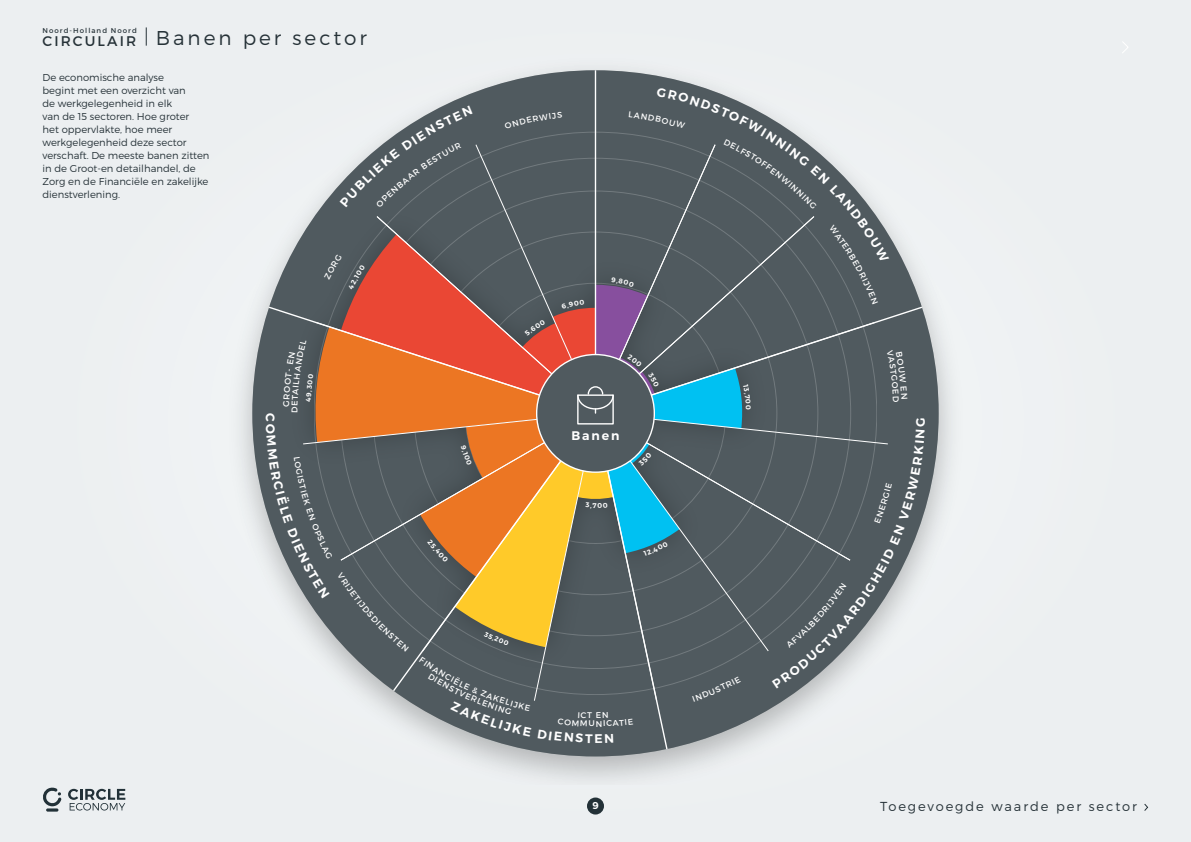
<style>
.page{position:relative;width:1191px;height:842px;background:#eceff1}
.page>*{position:absolute;margin:0;border:0;box-sizing:border-box;transform-origin:0 0}
.body{font:300 20px "Montserrat";letter-spacing:.15em;color:#263238}
.body-2{font:14px "Montserrat";letter-spacing:.15em;color:#263238}
.body-3{font:300 13px "Montserrat";letter-spacing:.15em;color:#263238}
.t1{font:600 12.4px "Montserrat";color:#fff}
.body-4{font:300 10px/13px "Montserrat";color:#263238}
.t2{font:600 10px "Montserrat";color:#fff}
.body-5{font:7px "Montserrat";letter-spacing:.15em;color:#263238}
</style>
<div class="page">
<div style="left:587px;top:797px;width:17px;height:17px;background:#233137;border-radius:50%"></div>
<svg style="left:1144px;top:804px;width:4px;height:7px"></svg>
<svg style="left:146px;top:27px;width:1px;height:19px"></svg>
<img style="left:244px;top:70px;width:704px;height:708px">
<hr style="left:595px;top:70px;width:1px;height:343px;background:#fff">
<svg style="left:68px;top:789px;width:57px;height:21px"></svg>
<svg style="left:46px;top:808px;width:12px;height:4px"></svg>
<svg style="left:43px;top:787px;width:18px;height:19px"></svg>
<svg style="left:266px;top:87px;width:659px;height:664px"></svg>
<p class="body-5" style="left:43px;top:26px;width:96px">Noord-Holland Noord</p>
<p class="body-2" style="left:43px;top:32px;width:95px">CIRCULAIR</p>
<p class="body" style="left:156px;top:26px;width:213px">Banen per sector</p>
<p class="body-4" style="left:43px;top:70px;width:168px">De economische analyse<br>begint met een overzicht van<br>de werkgelegenheid in elk<br>van de 15 sectoren. Hoe groter<br>het oppervlakte, hoe meer werkgelegenheid deze sector verschaft. De meeste banen zitten in de Groot-en detailhandel, de<br>Zorg en de Financiële en zakelijke dienstverlening.</p>
<p class="t1" style="left:571px;top:428px;width:49px">Banen</p>
<p class="t2" style="left:592px;top:799px;width:8px">9</p>
<p class="body-3" style="left:880px;top:798px;width:258px">Toegevoegde waarde per sector</p>
</div>
